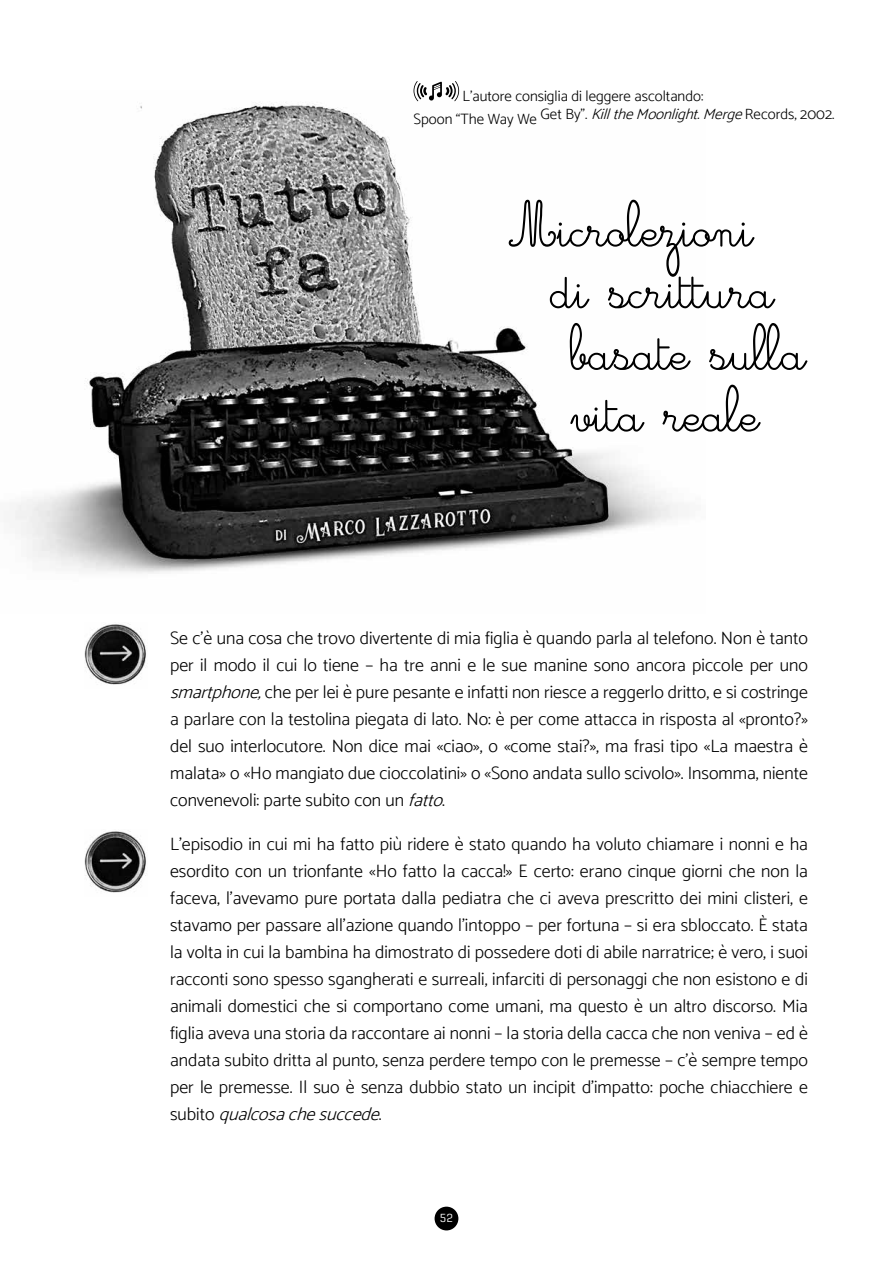
<style>
.page{position:relative;width:893px;height:1263px;background:#fff}
.page>*{position:absolute;margin:0;border:0;box-sizing:border-box;transform-origin:0 0}
.t1{font:51.3px "Cursivestandard";color:#000}
.t2{font:300 18px/27px "Catamaran";color:#000;text-align:justify}
.t3{font:300 15px/18px "Catamaran";color:#000}
.t4{font:12px "Geogrotesque";color:#fff}
.s1{font-style:italic}
</style>
<div class="page">
<div style="left:435px;top:1206px;width:23px;height:24px;background:#000;border-radius:50%"></div>
<img style="left:15px;top:90px;width:663px;height:483px">
<img style="left:84px;top:624px;width:62px;height:61px">
<svg style="left:414px;top:81px;width:45px;height:20px"></svg>
<img style="left:84px;top:831px;width:62px;height:62px">
<p class="t3" style="left:414px;top:87px;width:422px;text-indent:49px">L’autore consiglia di leggere ascoltando:<br>Spoon “The Way We Get By”. <span class="s1">KilltheMoonlight.Merge</span>Records, 2002.</p>
<h1 class="t1" style="left:510px;top:198px;width:245px">Microlezioni</h1>
<h1 class="t1" style="left:551px;top:260px;width:225px">di scrittura</h1>
<h1 class="t1" style="left:571px;top:322px;width:236px">basate sulla</h1>
<h1 class="t1" style="left:571px;top:383px;width:190px">vita reale</h1>
<p class="t2" style="left:170px;top:624px;width:639px">Se c’è una cosa che trovo divertente di mia figlia è quando parla al telefono. Non è tanto per il modo il cui lo tiene – ha tre anni e le sue manine sono ancora piccole per uno <span class="s1">smartphone,</span>che per lei è pure pesante e infatti non riesce a reggerlo dritto, e si costringe a parlare con la testolina piegata di lato. No: è per come attacca in risposta al «pronto?» del suo interlocutore. Non dice mai «ciao», o «come stai?», ma frasi tipo «La maestra è malata» o «Ho mangiato due cioccolatini» o «Sono andata sullo scivolo». Insomma, niente convenevoli: parte subito con un <span class="s1">fatto</span>.</p>
<p class="t2" style="left:170px;top:830px;width:639px">L’episodio in cui mi ha fatto più ridere è stato quando ha voluto chiamare i nonni e ha esordito con un trionfante «Ho fatto la cacca!» E certo: erano cinque giorni che non la faceva, l’avevamo pure portata dalla pediatra che ci aveva prescritto dei mini clisteri, e stavamo per passare all’azione quando l’intoppo – per fortuna – si era sbloccato. È stata la volta in cui la bambina ha dimostrato di possedere doti di abile narratrice; è vero, i suoi racconti sono spesso sgangherati e surreali, infarciti di personaggi che non esistono e di animali domestici che si comportano come umani, ma questo è un altro discorso. Mia figlia aveva una storia da raccontare ai nonni – la storia della cacca che non veniva – ed è andata subito dritta al punto, senza perdere tempo con le premesse – c’è sempre tempo per le premesse. Il suo è senza dubbio stato un incipit d’impatto: poche chiacchiere e s u b i t o <span class="s1">qualcosachesuccede</span>.</p>
<p class="t4" style="left:440px;top:1211px;width:15px">52</p>
</div>
